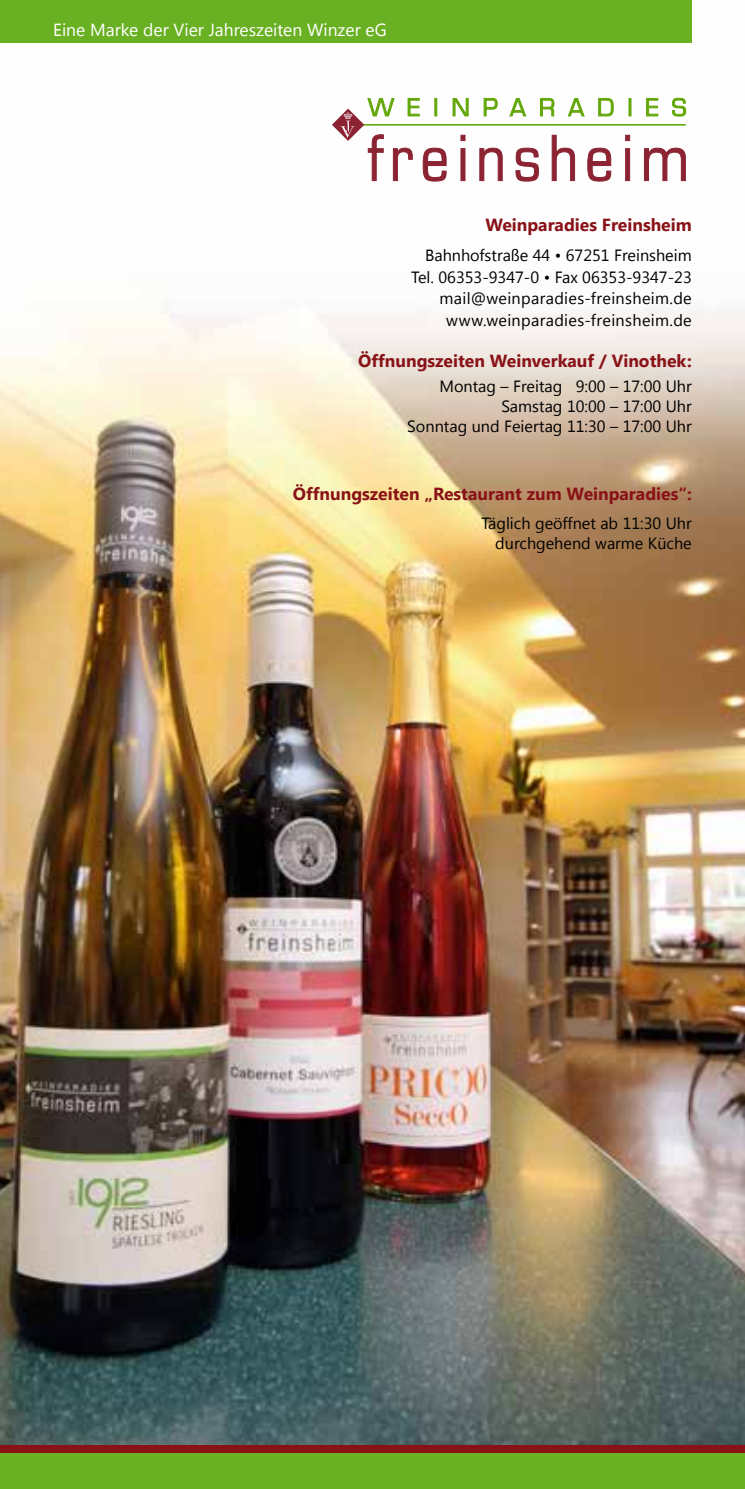
<style>
.page{position:relative;width:745px;height:1489px;background:#fff}
.page>*{position:absolute;margin:0;border:0;box-sizing:border-box;transform-origin:0 0}
.t1{font:700 17.5px "Segoe UI";color:#891217}
.t2{font:17.5px "Segoe UI";color:#fff}
.t3{font:16.25px/21.5px "Segoe UI";color:#000;text-align:right}
</style>
<div class="page">
<img style="left:0;top:0;width:744px;height:1444px">
<div style="left:0;top:0;width:691px;height:43px;background:#6ab023"></div>
<svg style="left:332px;top:97px;width:353px;height:85px"></svg>
<div style="left:0;top:1444px;width:744px;height:9px;background:#891217"></div>
<div style="left:0;top:1453px;width:744px;height:35px;background:#6ab023"></div>
<p class="t2" style="left:53px;top:18px;width:335px">Eine Marke der Vier Jahreszeiten Winzer eG</p>
<p class="t1" style="left:485px;top:212px;width:208px">Weinparadies Freinsheim</p>
<p class="t3" style="left:411px;top:244px;width:282px">Bahnhofstraße 44 • 67251 Freinsheim Tel. 06353-9347-0 • Fax 06353-9347-23 mail@weinparadies-freinsheim.de www.weinparadies-freinsheim.de</p>
<p class="t1" style="left:358px;top:348px;width:335px">Öffnungszeiten Weinverkauf / Vinothek:</p>
<p class="t3" style="left:407px;top:375px;width:286px;line-height:20px">Montag – Freitag 9:00 – 17:00 Uhr<br>Samstag 10:00 – 17:00 Uhr<br>Sonntag und Feiertag 11:30 – 17:00 Uhr</p>
<p class="t1" style="left:293px;top:481px;width:400px">Öffnungszeiten „Restaurant zum Weinparadies“:</p>
<p class="t3" style="left:481px;top:512px;width:212px;line-height:20px">Täglich geöffnet ab 11:30 Uhr durchgehend warme Küche</p>
</div>
